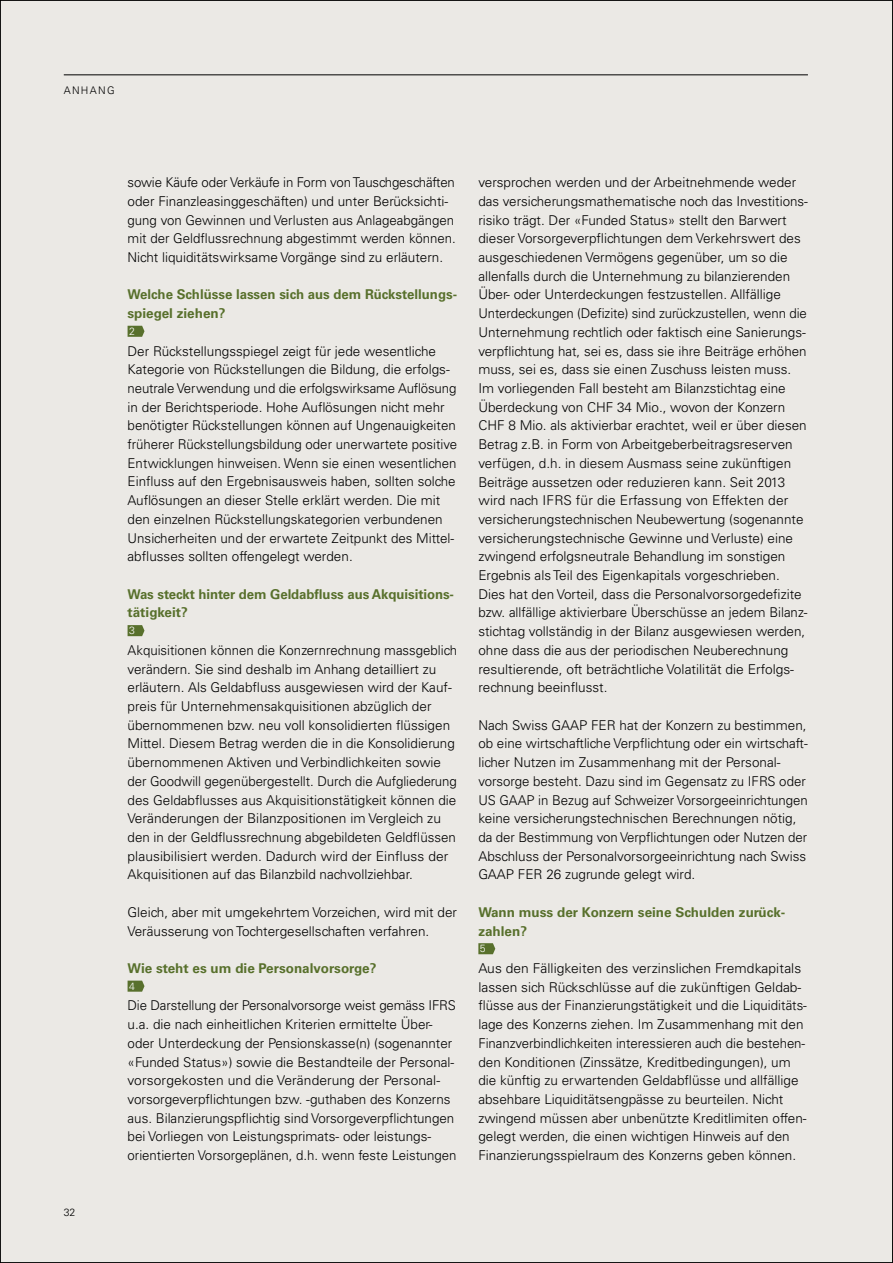
<style>
.page{position:relative;width:893px;height:1263px;background:#ebe9e5}
.page>*{position:absolute;margin:0;border:0;box-sizing:border-box;transform-origin:0 0}
.t1{font:300 13.5px/18.8px "Univers LT Std";color:#000}
.t2{font:700 13.5px/18.8px "Univers LT Std";color:#58702c}
.t3{font:300 10.5px "Univers LT Std";letter-spacing:.125em;color:#000}
.t4{font:300 10.5px "Univers LT Std";color:#fff}
</style>
<div class="page">
<hr style="left:64px;top:75px;width:744px;height:1px;background:#000">
<svg style="left:478px;top:943px;width:17px;height:11px"></svg>
<svg style="left:128px;top:326px;width:16px;height:11px"></svg>
<svg style="left:128px;top:625px;width:16px;height:11px"></svg>
<svg style="left:128px;top:981px;width:16px;height:11px"></svg>
<p class="t3" style="left:64px;top:83px;width:52px">ANHANG</p>
<p class="t3" style="left:64px;top:1206px;width:13px">32</p>
<p class="t1" style="left:128px;top:173px;width:330px">sowie Käufe oder Verkäufe in Form von Tauschgeschäften oder Finanzleasinggeschäften) und unter Berücksichti&shy;gung von Gewinnen und Verlusten aus Anlageabgängen mit der Geldflussrechnung abgestimmt werden können.<br>Nicht liquiditätswirksame Vorgänge sind zu erläutern.</p>
<p class="t2" style="left:128px;top:285px;width:331px">Welche Schlüsse lassen sich aus dem Rückstellungs&shy;spiegel ziehen?</p>
<p class="t4" style="left:129px;top:325px;width:7px">2</p>
<p class="t1" style="left:128px;top:341px;width:331px">Der Rückstellungsspiegel zeigt für jede wesentliche Kategorie von Rückstellungen die Bildung, die erfolgs&shy;neutrale Verwendung und die erfolgswirksame Auflösung in der Berichtsperiode. Hohe Auflösungen nicht mehr benötigter Rückstellungen können auf Ungenauigkeiten früherer Rückstellungsbildung oder unerwartete positive Entwicklungen hinweisen. Wenn sie einen wesentlichen Einfluss auf den Ergebnisausweis haben, sollten solche Auflösungen an dieser Stelle erklärt werden. Die mit den einzelnen Rückstellungskategorien verbundenen Unsicherheiten und der erwartete Zeitpunkt des Mittel&shy;abflusses sollten offengelegt werden.</p>
<p class="t2" style="left:128px;top:585px;width:328px">Was steckt hinter dem Geldabfluss aus Akquisitions&shy;tätigkeit?</p>
<p class="t4" style="left:129px;top:624px;width:7px">3</p>
<p class="t1" style="left:128px;top:641px;width:331px">Akquisitionen können die Konzernrechnung massgeblich verändern. Sie sind deshalb im Anhang detailliert zu erläutern. Als Geldabfluss ausgewiesen wird der Kauf&shy;preis für Unternehmensakquisitionen abzüglich der übernommenen bzw. neu voll konsolidierten flüssigen Mittel. Diesem Betrag werden die in die Konsolidierung übernommenen Aktiven und Verbindlichkeiten sowie der Goodwill gegenübergestellt. Durch die Aufgliederung des Geldabflusses aus Akquisitionstätigkeit können die Veränderungen der Bilanzpositionen im Vergleich zu den in der Geldflussrechnung abgebildeten Geldflüssen plausibilisiert werden. Dadurch wird der Einfluss der Akquisitionen auf das Bilanzbild nachvollziehbar.</p>
<p class="t1" style="left:128px;top:903px;width:331px">Gleich, aber mit umgekehrtem Vorzeichen, wird mit der<br>Veräusserung von Tochtergesellschaften verfahren.</p>
<p class="t2" style="left:128px;top:959px;width:250px">Wie steht es um die Personalvorsorge?</p>
<p class="t4" style="left:129px;top:980px;width:7px">4</p>
<p class="t1" style="left:128px;top:996px;width:330px">Die Darstellung der Personalvorsorge weist gemäss IFRS u.a. die nach einheitlichen Kriterien ermittelte Über&shy;oder Unterdeckung der Pensionskasse(n) (sogenannter «Funded Status») sowie die Bestandteile der Personal&shy;vorsorgekosten und die Veränderung der Personal&shy;vorsorgeverpflichtungen bzw. -guthaben des Konzerns aus. Bilanzierungspflichtig sind Vorsorgeverpflichtungen bei Vorliegen von Leistungsprimats- oder leistungs&shy;orientierten Vorsorgeplänen, d.h. wenn feste Leistungen</p>
<p class="t1" style="left:478px;top:173px;width:331px">versprochen werden und der Arbeitnehmende weder das versicherungsmathematische noch das Investitions&shy;risiko trägt. Der «Funded Status» stellt den Barwert dieser Vorsorgeverpflichtungen dem Verkehrswert des ausgeschiedenen Vermögens gegenüber, um so die allenfalls durch die Unternehmung zu bilanzierenden Über- oder Unterdeckungen festzustellen. Allfällige Unterdeckungen (Defizite) sind zurückzustellen, wenn die Unternehmung rechtlich oder faktisch eine Sanierungs&shy;verpflichtung hat, sei es, dass sie ihre Beiträge erhöhen muss, sei es, dass sie einen Zuschuss leisten muss.<br>Im vorliegenden Fall besteht am Bilanzstichtag eine Überdeckung von CHF 34 Mio., wovon der Konzern CHF 8 Mio. als aktivierbar erachtet, weil er über diesen Betrag z.B. in Form von Arbeitgeberbeitragsreserven verfügen, d.h. in diesem Ausmass seine zukünftigen Beiträge aussetzen oder reduzieren kann. Seit 2013 wird nach IFRS für die Erfassung von Effekten der versicherungstechnischen Neubewertung (sogenannte versicherungstechnische Gewinne und Verluste) eine zwingend erfolgsneutrale Behandlung im sonstigen Ergebnis als Teil des Eigenkapitals vorgeschrieben.<br>Dies hat den Vorteil, dass die Personalvorsorgedefizite bzw. allfällige aktivierbare Überschüsse an jedem Bilanz&shy;stichtag vollständig in der Bilanz ausgewiesen werden, ohne dass die aus der periodischen Neuberechnung resultierende, oft beträchtliche Volatilität die Erfolgs&shy;rechnung beeinflusst.</p>
<p class="t1" style="left:478px;top:715px;width:331px">Nach Swiss GAAP FER hat der Konzern zu bestimmen, ob eine wirtschaftliche Verpflichtung oder ein wirtschaft&shy;licher Nutzen im Zusammenhang mit der Personal&shy;vorsorge besteht. Dazu sind im Gegensatz zu IFRS oder US GAAP in Bezug auf Schweizer Vorsorgeeinrichtungen keine versicherungstechnischen Berechnungen nötig, da der Bestimmung von Verpflichtungen oder Nutzen der Abschluss der Personalvorsorgeeinrichtung nach Swiss GAAP FER 26 zugrunde gelegt wird.</p>
<p class="t2" style="left:478px;top:903px;width:307px">Wann muss der Konzern seine Schulden zurück&shy;zahlen?</p>
<p class="t4" style="left:480px;top:942px;width:7px">5</p>
<p class="t1" style="left:478px;top:959px;width:330px">Aus den Fälligkeiten des verzinslichen Fremdkapitals lassen sich Rückschlüsse auf die zukünftigen Geldab&shy;flüsse aus der Finanzierungstätigkeit und die Liquiditäts&shy;lage des Konzerns ziehen. Im Zusammenhang mit den Finanzverbindlichkeiten interessieren auch die bestehen&shy;den Konditionen (Zinssätze, Kreditbedingungen), um die künftig zu erwartenden Geldabflüsse und allfällige absehbare Liquiditätsengpässe zu beurteilen. Nicht zwingend müssen aber unbenützte Kreditlimiten offen&shy;gelegt werden, die einen wichtigen Hinweis auf den Finanzierungsspielraum des Konzerns geben können.</p>
</div>
